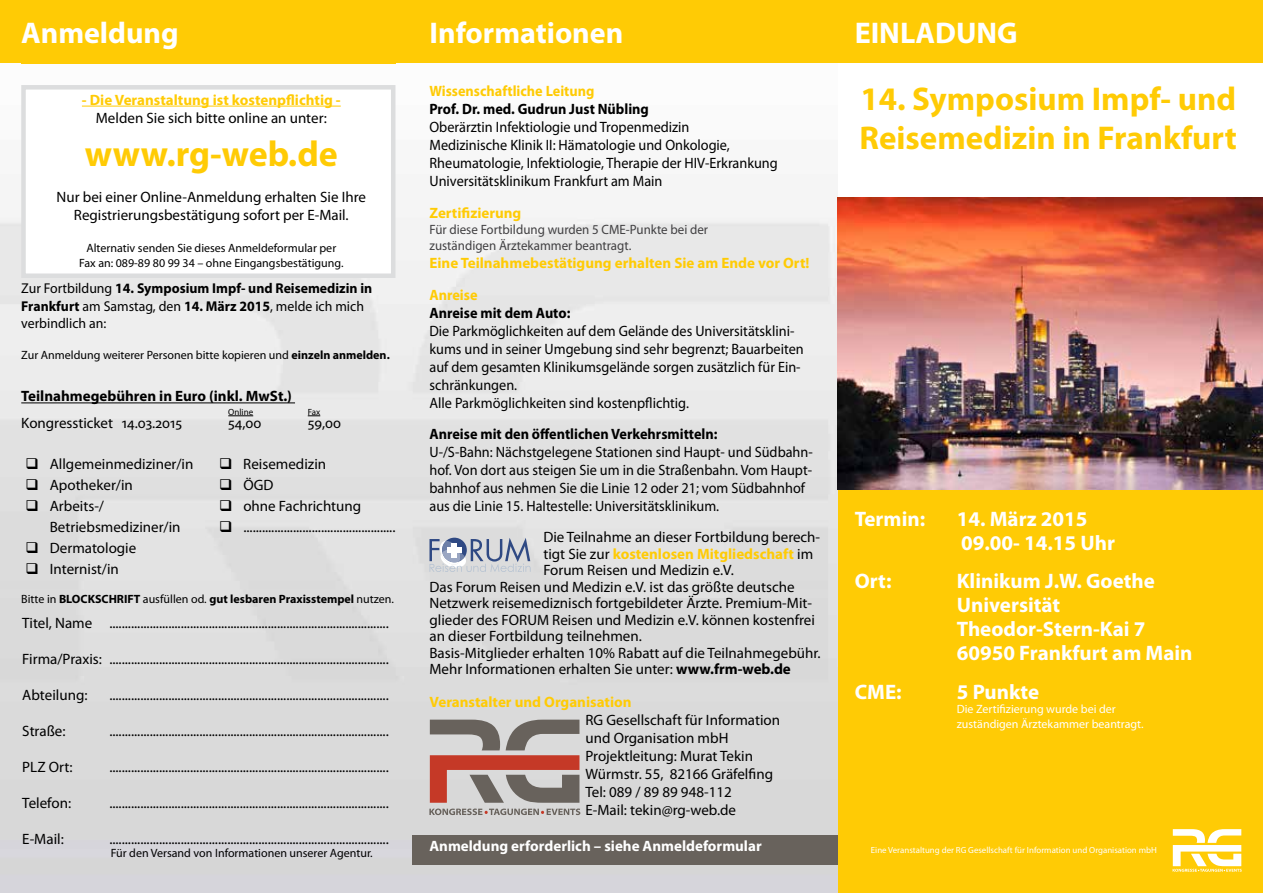
<style>
.page{position:relative;width:1263px;height:893px;background:#ffcb05}
.page>*{position:absolute;margin:0;border:0;box-sizing:border-box;transform-origin:0 0}
.t1{font:700 36px "Myriad Pro";color:#ffcb05}
.t2{font:700 33px/39.6px "Myriad Pro";color:#ffcb05}
.t3{font:700 30px "Myriad Pro";color:#fff}
.t4{font:700 21px/24px "Myriad Pro";color:#fff}
.t5{font:15px/21px "Myriad Pro";color:#000}
.t6{font:15px/18px "Myriad Pro";color:#000;scale:.95 1}
.t7{font:700 15px/31.5px "Myriad Pro";color:#ffcb05}
.t8{font:700 15px "Myriad Pro";color:#000;scale:.95 1}
.t9{font:700 15px "Myriad Pro";color:#fff}
.t10{font:700 15px "Myriad Pro";color:#000}
.t11{font:700 15px "Myriad Pro";color:#ffcb05;scale:.95 1}
.t12{font:14.25px/17.1px "Myriad Pro";color:#000}
.t13{font:13.5px/16.2px "Myriad Pro";color:#414042;scale:.96 1}
.t14{font:12px/14.4px "Myriad Pro";color:#000;text-align:center}
.t15{font:700 12px "Myriad Pro";color:#000}
.t16{font:12px/14.4px "Myriad Pro";color:#fff}
.t17{font:9px "Myriad Pro";color:#000}
.t18{font:8.85px "Myriad Pro";color:#fff}
.s1{font-weight:700}
.s2{font-weight:400}
.s3{font-weight:400;color:#000}
</style>
<div class="page">
<img style="left:0;top:64px;width:838px;height:829px">
<div style="left:838px;top:64px;width:425px;height:425px;background:#fff"></div>
<svg style="left:1172px;top:829px;width:70px;height:43px"></svg>
<div style="left:412px;top:836px;width:426px;height:29px;background:#68625c"></div>
<svg style="left:429px;top:720px;width:151px;height:95px;background:#af928c"></svg>
<div style="left:21px;top:85px;width:374px;height:193px;background:#fff;border:4px solid #dcddde"></div>
<hr style="left:82px;top:106px;width:259px;height:1px;background:#ffcb05">
<img style="left:838px;top:197px;width:425px;height:292px">
<hr style="left:21px;top:402px;width:274px;height:1px;background:#000">
<svg style="left:228px;top:416px;width:25px;height:1px"></svg>
<svg style="left:308px;top:416px;width:12px;height:1px"></svg>
<svg style="left:429px;top:538px;width:102px;height:34px;background:#b6bcca"></svg>
<svg style="left:27px;top:458px;width:11px;height:11px"></svg>
<svg style="left:27px;top:479px;width:11px;height:11px"></svg>
<svg style="left:27px;top:500px;width:11px;height:11px"></svg>
<svg style="left:27px;top:542px;width:11px;height:11px"></svg>
<svg style="left:27px;top:563px;width:11px;height:11px"></svg>
<svg style="left:220px;top:458px;width:11px;height:11px"></svg>
<svg style="left:220px;top:479px;width:11px;height:11px"></svg>
<svg style="left:220px;top:500px;width:11px;height:11px"></svg>
<svg style="left:220px;top:521px;width:11px;height:11px"></svg>
<h3 class="t3" style="left:21px;top:13px;width:159px">Anmeldung</h3>
<p class="t7" style="left:82px;top:83px;width:260px">- Die Veranstaltung ist kostenpflichtig -</p>
<p class="t5" style="left:96px;top:107px;width:232px">Melden Sie sich bitte online an unter:</p>
<h1 class="t1" style="left:85px;top:130px;width:254px">www.rg-web.de</h1>
<p class="t5" style="left:57px;top:188px;width:311px;line-height:18px;text-align:center">Nur bei einer Online-Anmeldung erhalten Sie Ihre<br>Registrierungsbestätigung sofort per E-Mail.</p>
<p class="t14" style="left:79px;top:241px;width:266px">Alternativ senden Sie dieses Anmeldeformular per<br>Fax an: 089-89 80 99 34 – ohne Eingangsbestätigung.</p>
<p class="t12" style="left:21px;top:280px;width:353px">Zur Fortbildung <span class="s1">14. Symposium Impf- und Reisemedizin in<br>Frankfurt</span> am Samstag, den <span class="s1">14. März 2015</span>, melde ich mich verbindlich an:</p>
<p class="t14" style="left:21px;top:348px;width:370px">Zur Anmeldung weiterer Personen bitte kopieren und <span class="s1">einzeln anmelden.</span></p>
<p class="t10" style="left:21px;top:387px;width:272px">Teilnahmegebühren in Euro (inkl. MwSt.)</p>
<p class="t17" style="left:228px;top:406px;width:26px">Online</p>
<p class="t17" style="left:308px;top:406px;width:14px">Fax</p>
<p class="t5" style="left:21px;top:413px;width:162px">Kongressticket 14.03.2015</p>
<p class="t5" style="left:228px;top:413px;width:35px">54,00</p>
<p class="t5" style="left:308px;top:413px;width:35px">59,00</p>
<p class="t5" style="left:50px;top:453px;width:145px">Allgemeinmediziner/in<br>Apotheker/in<br>Arbeits-/<br>Betriebsmediziner/in<br>Dermatologie<br>Internist/in</p>
<p class="t5" style="left:243px;top:453px;width:154px">Reisemedizin<br>ÖGD<br>ohne Fachrichtung .................................................</p>
<p class="t15" style="left:21px;top:591px;width:374px"><span class="s2">Bitte in</span> BLOCKSCHRIFT <span class="s2">ausfüllen od.</span> gut lesbaren Praxisstempel <span class="s2">nutzen.</span></p>
<p class="t5" style="left:22px;top:612px;width:368px">Titel, Name ..........................................................................................</p>
<p class="t5" style="left:22px;top:648px;width:368px">Firma/Praxis: ..........................................................................................</p>
<p class="t5" style="left:22px;top:684px;width:67px">Abteilung:</p>
<p class="t5" style="left:109px;top:684px;width:281px">..........................................................................................</p>
<p class="t5" style="left:22px;top:720px;width:45px">Straße:</p>
<p class="t5" style="left:109px;top:720px;width:281px">..........................................................................................</p>
<p class="t5" style="left:22px;top:756px;width:52px">PLZ Ort:</p>
<p class="t5" style="left:109px;top:756px;width:281px">..........................................................................................</p>
<p class="t5" style="left:22px;top:792px;width:50px">Telefon:</p>
<p class="t5" style="left:109px;top:792px;width:281px">..........................................................................................</p>
<p class="t5" style="left:22px;top:828px;width:43px">E-Mail:</p>
<p class="t5" style="left:109px;top:828px;width:281px">..........................................................................................</p>
<p class="t14" style="left:111px;top:845px;width:263px">Für den Versand von Informationen unserer Agentur.</p>
<h3 class="t3" style="left:429px;top:13px;width:195px">Informationen</h3>
<p class="t11" style="left:429px;top:81px;width:175px">Wissenschaftliche Leitung</p>
<p class="t8" style="left:429px;top:99px;width:232px">Prof. Dr. med. Gudrun Just Nübling</p>
<p class="t6" style="left:429px;top:118px;width:368px">Oberärztin Infektiologie und Tropenmedizin<br>Medizinische Klinik II: Hämatologie und Onkologie, Rheumatologie, Infektiologie, Therapie der HIV-Erkrankung Universitätsklinikum Frankfurt am Main</p>
<p class="t7" style="left:429px;top:196px;width:93px">Zertifizierung</p>
<p class="t13" style="left:429px;top:221px;width:292px">Für diese Fortbildung wurden 5 CME-Punkte bei der zuständigen Ärztekammer beantragt.</p>
<p class="t7" style="left:429px;top:247px;width:381px">Eine Teilnahmebestätigung erhalten Sie am Ende vor Ort!<br>Anreise</p>
<p class="t8" style="left:429px;top:303px;width:150px">Anreise mit dem Auto:</p>
<p class="t6" style="left:429px;top:321px;width:395px">Die Parkmöglichkeiten auf dem Gelände des Universitätsklini&shy;kums und in seiner Umgebung sind sehr begrenzt; Bauarbeiten auf dem gesamten Klinikumsgelände sorgen zusätzlich für Ein&shy;schränkungen.<br>Alle Parkmöglichkeiten sind kostenpflichtig.</p>
<p class="t8" style="left:429px;top:424px;width:305px">Anreise mit den öffentlichen Verkehrsmitteln:</p>
<p class="t6" style="left:429px;top:443px;width:405px">U-/S-Bahn: Nächstgelegene Stationen sind Haupt- und Südbahn&shy;hof. Von dort aus steigen Sie um in die Straßenbahn. Vom Haupt&shy;bahnhof aus nehmen Sie die Linie 12 oder 21; vom Südbahnhof aus die Linie 15. Haltestelle: Universitätsklinikum.</p>
<p class="t5" style="left:543px;top:527px;width:278px">Die Teilnahme an dieser Fortbildung berech-</p>
<p class="t7" style="left:543px;top:538px;width:271px"><span class="s3">tigt Sie zur</span> kostenlosen Mitgliedschaft <span class="s3">im</span></p>
<p class="t5" style="left:543px;top:560px;width:192px">Forum Reisen und Medizin e.V.</p>
<p class="t5" style="left:429px;top:576px;width:367px">Das Forum Reisen und Medizin e.V. ist das größte deutsche</p>
<p class="t5" style="left:429px;top:593px;width:384px">Netzwerk reisemediznisch fortgebildeter Ärzte. Premium-Mit-</p>
<p class="t5" style="left:429px;top:609px;width:387px">glieder des FORUM Reisen und Medizin e.V. können kostenfrei</p>
<p class="t5" style="left:429px;top:626px;width:214px">an dieser Fortbildung teilnehmen.</p>
<p class="t5" style="left:429px;top:642px;width:393px">Basis-Mitglieder erhalten 10% Rabatt auf die Teilnahmegebühr.</p>
<p class="t5" style="left:429px;top:659px;width:363px">Mehr Informationen erhalten Sie unter: <span class="s1">www.frm-web.de</span></p>
<p class="t7" style="left:429px;top:686px;width:204px">Veranstalter und Organisation</p>
<p class="t5" style="left:585px;top:711px;width:196px;line-height:18px">RG Gesellschaft für Information und Organisation mbH<br>Projektleitung: Murat Tekin<br>Würmstr. 55, 82166 Gräfelfing<br>Tel: 089 / 89 89 948-112<br>E-Mail: tekin@rg-web.de</p>
<p class="t9" style="left:429px;top:836px;width:334px">Anmeldung erforderlich – siehe Anmeldeformular</p>
<h3 class="t3" style="left:855px;top:13px;width:164px">EINLADUNG</h3>
<h2 class="t2" style="left:859px;top:78px;width:379px">14. Symposium Impf- und<br>Reisemedizin in Frankfurt</h2>
<h3 class="t4" style="left:855px;top:506px;width:72px">Termin:</h3>
<h3 class="t4" style="left:957px;top:506px;width:160px">14. März 2015<br>09.00- 14.15 Uhr</h3>
<h3 class="t4" style="left:855px;top:569px;width:38px">Ort:</h3>
<h3 class="t4" style="left:957px;top:569px;width:237px">Klinikum J.W. Goethe<br>Universität<br>Theodor-Stern-Kai 7<br>60950 Frankfurt am Main</h3>
<h3 class="t4" style="left:855px;top:679px;width:48px">CME:</h3>
<h3 class="t4" style="left:957px;top:679px;width:84px">5 Punkte</h3>
<p class="t16" style="left:957px;top:702px;width:188px">Die Zertifizierung wurde bei der zuständigen Ärztekammer beantragt.</p>
<p class="t18" style="left:871px;top:845px;width:287px">Eine Veranstaltung der RG Gesellschaft für Information und Organisation mbH</p>
</div>
